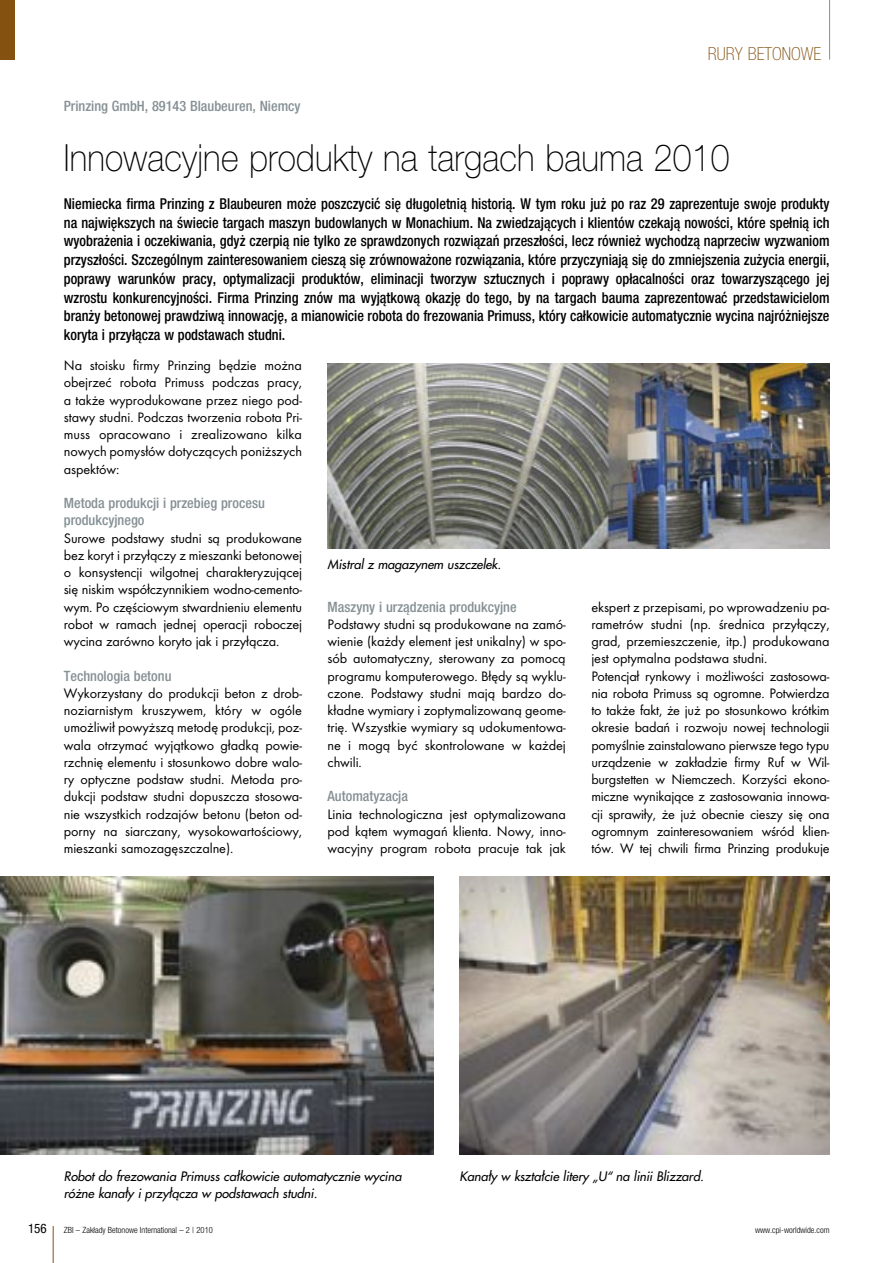
<style>
.page{position:relative;width:893px;height:1263px;background:#fff}
.page>*{position:absolute;margin:0;border:0;box-sizing:border-box;transform-origin:0 0}
.t1{font:100 37.5px "Helvetica Neue";letter-spacing:.005em;color:#000;scale:.9 1}
.t2{font:18px "Helvetica Neue Thin Cond";color:#845111}
.t3{font:15px/18.8px "Helvetica Neue Medium Cond";color:#000;text-align:justify;scale:.95 1}
.t4{font:14.25px/17.2px "Futura TCE";letter-spacing:-.015em;color:#000;text-align:justify}
.t5{font:14.25px/17.2px "Helvetica Neue Medium Cond";color:#859094}
.t6{font:13.05px "Helvetica Neue Condensed";color:#000}
.t7{font:italic 12.75px/17.2px "Futura";letter-spacing:-.005em;color:#000}
.t8{font:8.55px "Helvetica Neue Light Cond";color:#000}
</style>
<div class="page">
<hr style="left:53px;top:1226px;width:1px;height:37px;background:#845111">
<hr style="left:829px;top:0;width:1px;height:60px;background:#859094">
<div style="left:0;top:0;width:15px;height:60px;background:#845111"></div>
<img style="left:327px;top:363px;width:502px;height:185px">
<img style="left:0;top:876px;width:434px;height:278px">
<img style="left:459px;top:876px;width:370px;height:278px">
<p class="t5" style="left:64px;top:97px;width:238px">Prinzing GmbH, 89143 Blaubeuren, Niemcy</p>
<p class="t2" style="left:708px;top:42px;width:115px">RURY BETONOWE</p>
<h1 class="t1" style="left:64px;top:136px;width:741px">Innowacyjne produkty na targach bauma 2010</h1>
<p class="t3" style="left:64px;top:194px;width:807px">Niemiecka firma Prinzing z Blaubeuren może poszczycić się długoletnią historią. W tym roku już po raz 29 zaprezentuje swoje produkty na największych na świecie targach maszyn budowlanych w Monachium. Na zwiedzających i klientów czekają nowości, które spełnią ich wyobrażenia i oczekiwania, gdyż czerpią nie tylko ze sprawdzonych rozwiązań przeszłości, lecz również wychodzą naprzeciw wyzwaniom przyszłości. Szczególnym zainteresowaniem cieszą się zrównoważone rozwiązania, które przyczyniają się do zmniejszenia zużycia energii, poprawy warunków pracy, optymalizacji produktów, eliminacji tworzyw sztucznych i poprawy opłacalności oraz towarzyszącego jej wzrostu konkurencyjności. Firma Prinzing znów ma wyjątkową okazję do tego, by na targach bauma zaprezentować przedstawicielom branży betonowej prawdziwą innowację, a mianowicie robota do frezowania Primuss, który całkowicie automatycznie wycina najróżniejsze koryta i przyłącza w podstawach studni.</p>
<p class="t4" style="left:64px;top:357px;width:240px">Na stoisku firmy Prinzing będzie można obejrzeć robota Primuss podczas pracy, a także wyprodukowane przez niego pod&shy;stawy studni. Podczas tworzenia robota Pri&shy;muss opracowano i zrealizowano kilka nowych pomysłów dotyczących poniższych aspektów:</p>
<p class="t5" style="left:64px;top:494px;width:203px">Metoda produkcji i przebieg procesu produkcyjnego</p>
<p class="t4" style="left:64px;top:529px;width:240px">Surowe podstawy studni są produkowane bez koryt i przyłączy z mieszanki betonowej o konsystencji wilgotnej charakteryzującej się niskim współczynnikiem wodno-cemento&shy;wym. Po częściowym stwardnieniu elementu robot w ramach jednej operacji roboczej wycina zarówno koryto jak i przyłącza.</p>
<p class="t5" style="left:64px;top:667px;width:109px">Technologia betonu</p>
<p class="t4" style="left:64px;top:684px;width:240px">Wykorzystany do produkcji beton z drob&shy;noziarnistym kruszywem, który w ogóle umożliwił powyższą metodę produkcji, po z - wala otrzymać wyjątkowo gładką po wie - rzchnię elementu i stosunkowo dobre walo&shy;ry optyczne podstaw studni. Metoda pro&shy;dukcji podstaw studni dopuszcza stosowa&shy;nie wszystkich rodzajów betonu (beton od - porny na siarczany, wysokowartościowy, mieszanki samozagęszczalne).</p>
<p class="t7" style="left:327px;top:555px;width:175px">Mistral z magazynem uszczelek.</p>
<p class="t5" style="left:327px;top:598px;width:191px">Maszyny i urządzenia produkcyjne</p>
<p class="t4" style="left:327px;top:615px;width:240px">Podstawy studni są produkowane na zamó&shy;wienie (każdy element jest unikalny) w spo&shy;sób automatyczny, sterowany za pomocą programu komputerowego. Błędy są wyklu&shy;czone. Podstawy studni mają bardzo do - kładne wymiary i zoptymalizowaną geome&shy;trię. Wszystkie wymiary są udokumentowa&shy;ne i mogą być skontrolowane w każdej chwili.</p>
<p class="t5" style="left:327px;top:787px;width:82px">Automatyzacja</p>
<p class="t4" style="left:327px;top:805px;width:240px">Linia technologiczna jest optymalizowana pod kątem wymagań klienta. Nowy, inno&shy;wacyjny program robota pracuje tak jak</p>
<p class="t4" style="left:591px;top:598px;width:240px;text-align:left">ekspert z przepisami, po wprowadzeniu pa - ra metrów studni (np. średnica przyłączy, grad, przemieszczenie, itp.) produkowana jest optymalna podstawa studni.<br>Potencjał rynkowy i możliwości zastosowa&shy;nia robota Primuss są ogromne. Potwierdza to także fakt, że już po stosunkowo krótkim okresie badań i rozwoju nowej technologii pomyślnie zainstalowano pierwsze tego typu urządzenie w zakładzie firmy Ruf w Wil&shy;burgstetten w Niemczech. Korzyści eko no&shy;miczne wynikające z zastosowania inno wa&shy;cji sprawiły, że już obecnie cieszy się ona ogromnym zainteresowaniem wśród klien&shy;tów. W tej chwili firma Prinzing produkuje</p>
<p class="t7" style="left:64px;top:1167px;width:339px">Robot do frezowania Primuss całkowicie automatycznie wycina różne kanały i przyłącza w podstawach studni.</p>
<p class="t7" style="left:459px;top:1167px;width:246px">Kanały w kształcie litery „U“ na linii Blizzard.</p>
<p class="t6" style="left:28px;top:1220px;width:20px">156</p>
<p class="t8" style="left:64px;top:1224px;width:151px">ZBI – Zakłady Betonowe International – 2 | 2010</p>
<p class="t8" style="left:755px;top:1224px;width:76px">www.cpi-worldwide.com</p>
</div>
